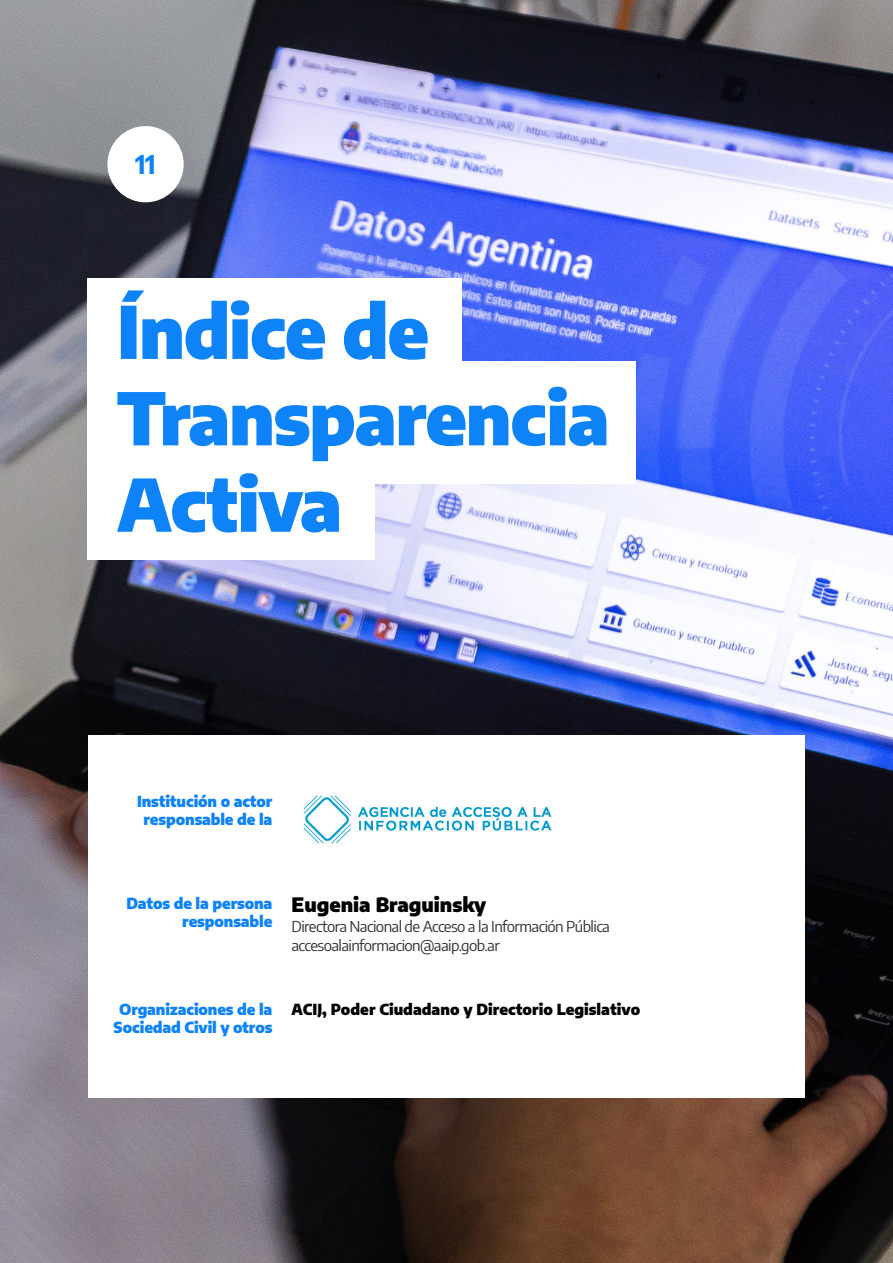
<style>
.page{position:relative;width:893px;height:1263px;background:#fff}
.page>*{position:absolute;margin:0;border:0;box-sizing:border-box;transform-origin:0 0}
.t1{font:900 72px/86.4px "Encode Sans";letter-spacing:-.02em;color:#0e82f7}
.t2{font:700 25.5px "Encode Sans";color:#0e82f7}
.t3{font:900 19.5px "Encode Sans";color:#000}
.t4{font:900 15px/18px "Encode Sans";letter-spacing:-.01em;color:#0e82f7;text-align:center}
.t5{font:15px/19.5px "Encode Sans";letter-spacing:-.04em;color:#333}
.t6{font:900 15px "Encode Sans";color:#000}
</style>
<div class="page">
<img style="left:0;top:0;width:893px;height:1263px">
<div style="left:107px;top:126px;width:77px;height:76px;background:#fff;border-radius:50%"></div>
<div style="left:87px;top:279px;width:374px;height:102px;background:#fff"></div>
<div style="left:87px;top:361px;width:549px;height:123px;background:#fff"></div>
<div style="left:87px;top:450px;width:287px;height:109px;background:#fff"></div>
<div style="left:88px;top:735px;width:717px;height:363px;background:#fff"></div>
<img style="left:303px;top:795px;width:249px;height:49px">
<h2 class="t2" style="left:135px;top:145px;width:22px">11</h2>
<h1 class="t1" style="left:117px;top:283px;width:494px">Índice de<br>Transparencia<br>Activa</h1>
<p class="t4" style="left:137px;top:791px;width:137px">Institución o actor responsable de la</p>
<p class="t4" style="left:126px;top:893px;width:147px;text-align:right">Datos de la persona responsable</p>
<h3 class="t3" style="left:292px;top:890px;width:196px">Eugenia Braguinsky</h3>
<p class="t5" style="left:292px;top:916px;width:320px">Directora Nacional de Acceso a la Información Pública accesoalainformacion@aaip.gob.ar</p>
<p class="t4" style="left:114px;top:999px;width:160px">Organizaciones de la<br>Sociedad Civil y otros</p>
<p class="t6" style="left:292px;top:997px;width:350px">ACIJ, Poder Ciudadano y Directorio Legislativo</p>
</div>
